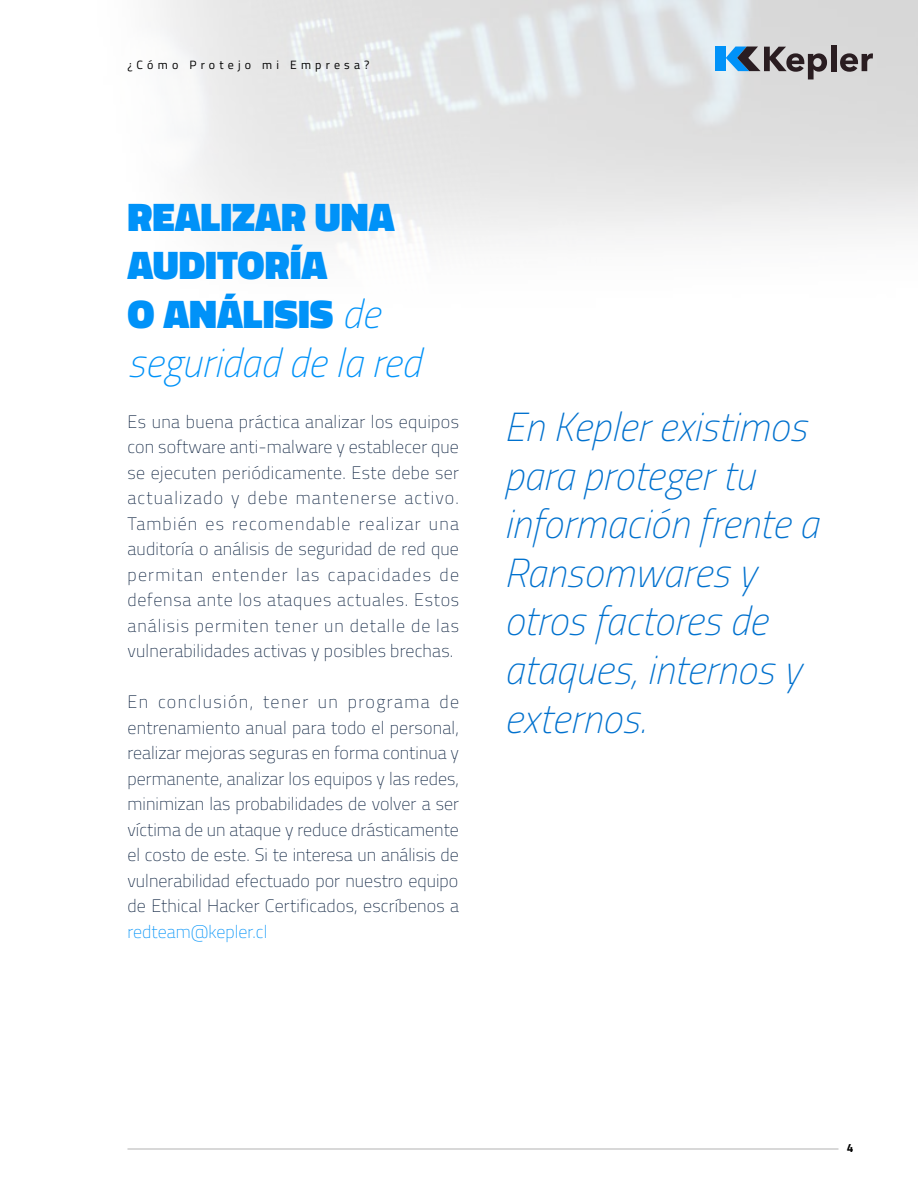
<style>
.page{position:relative;width:918px;height:1188px;background:#fff}
.page>*{position:absolute;margin:0;border:0;box-sizing:border-box;transform-origin:0 0}
.t1{font:italic 200 40.5px/48.6px "Titillium Web";color:#0071ce}
.t2{font:900 40.5px/48.6px "Titillium Web";color:#0092f8}
.t3{font:200 18px/25.5px "Titillium Web";letter-spacing:.01em;color:#122744;text-align:justify}
.t4{font:200 18px "Titillium Web";color:#0092f8}
.t5{font:12px "Titillium Web";letter-spacing:.35em;color:#000}
.t6{font:700 12px "Titillium Web";color:#000}
.s1{font-weight:200;font-style:italic}
</style>
<div class="page">
<img style="left:158px;top:0;width:760px;height:244px">
<hr style="left:128px;top:1149px;width:710px;height:1px;background:#b2b2b2">
<div style="left:831px;top:45px;width:5px;height:26px;background:#2a1d21"></div>
<svg style="left:840px;top:53px;width:33px;height:19px"></svg>
<div style="left:716px;top:47px;width:10px;height:24px;background:#0092f8"></div>
<svg style="left:726px;top:47px;width:101px;height:32px;background:#8d959f"></svg>
<p class="t5" style="left:128px;top:56px;width:243px">¿Cómo Protejo mi Empresa?</p>
<h1 class="t2" style="left:128px;top:192px;width:295px">REALIZAR UNA<br>AUDITORÍA<br>O ANÁLISIS <span class="s1">de seguridad de la red</span></h1>
<p class="t3" style="left:128px;top:408px;width:333px">Es una buena práctica analizar los equipos con software anti-malware y establecer que se ejecuten periódicamente. Este debe ser actualizado y debe mantenerse activo.<br>También es recomendable realizar una auditoría o análisis de seguridad de red que permitan entender las capacidades de defensa ante los ataques actuales. Estos análisis permiten tener un detalle de las vulnerabilidades activas y posibles brechas.</p>
<p class="t3" style="left:128px;top:688px;width:333px">En conclusión, tener un programa de entrenamiento anual para todo el personal, realizar mejoras seguras en forma continua y permanente, analizar los equipos y las redes, minimizan las probabilidades de volver a ser víctima de un ataque y reduce drásticamente el costo de este. Si te interesa un análisis de vulnerabilidad efectuado por nuestro equipo de Ethical Hacker Certificados, escríbenos a</p>
<p class="t4" style="left:128px;top:919px;width:141px">redteam@kepler.cl</p>
<h1 class="t1" style="left:504px;top:401px;width:316px">En Kepler existimos para proteger tu información frente a<br>Ransomwares y otros factores de ataques, internos y externos.</h1>
<p class="t6" style="left:847px;top:1139px;width:8px">4</p>
</div>
